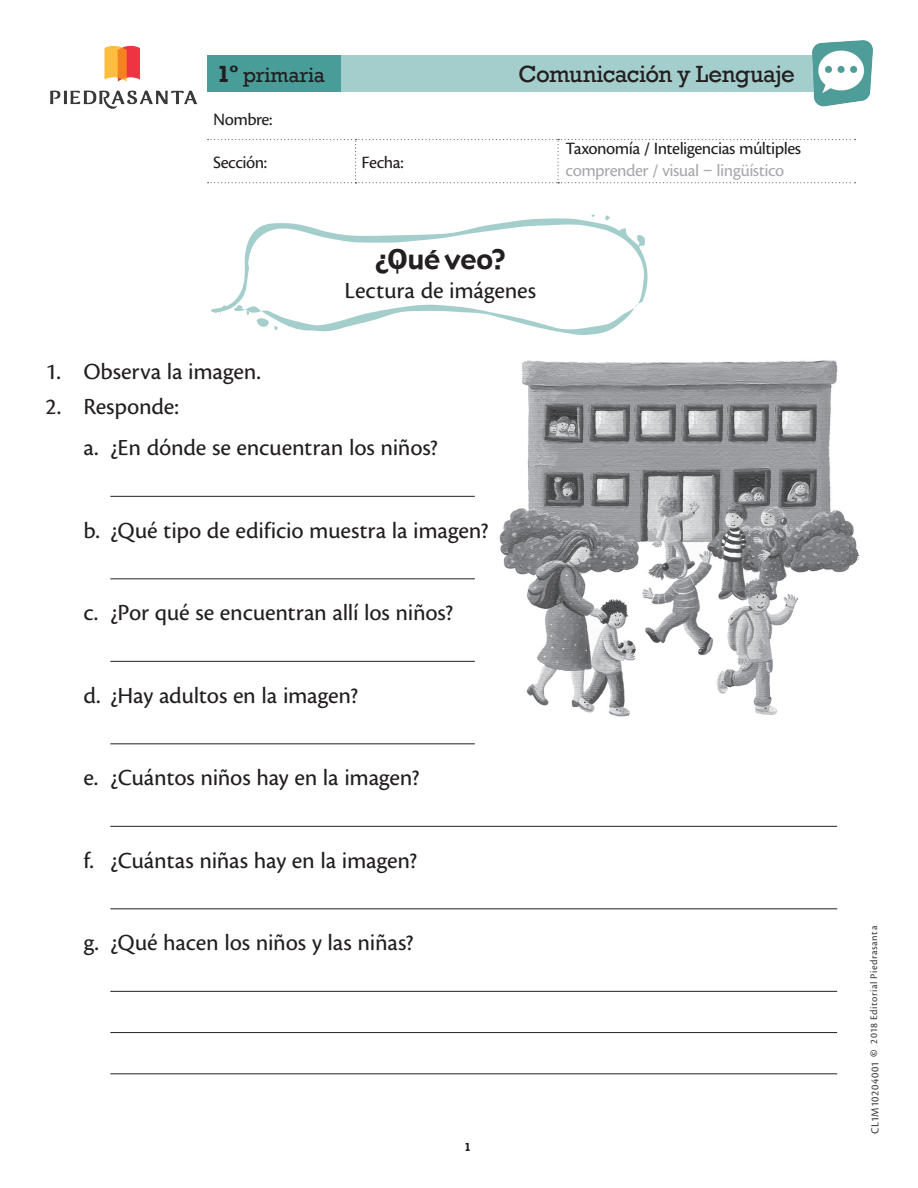
<style>
.page{position:relative;width:918px;height:1188px;background:#fff}
.page>*{position:absolute;margin:0;border:0;box-sizing:border-box;transform-origin:0 0}
.Tit_1y2{font:27px "Gadget";color:#231f20}
.Comunicacion{font:24px "Cronos Pro Capt";letter-spacing:-.01em;color:#231f20}
.t1{font:24px "Rockwell";letter-spacing:-.02em;color:#231f20}
.Tit_1y2-2{font:24px "Cronos Pro Capt";letter-spacing:-.01em;color:#231f20}
.t2{font:700 24px "Rockwell";color:#231f20}
.t3{font:21px "Rockwell";letter-spacing:-.005em;color:#231f20}
.Nombre_alumno{font:18px "Cronos Pro Capt";letter-spacing:-.03em;color:#231f20}
.Nombre_alumno-2{font:18px "Cronos Pro Capt";letter-spacing:-.03em;color:#a8a9ad}
.No__pagina{font:700 12px "Rockwell";color:#231f20}
._2014_Editorial_Pie{font:11.25px "Cronos Pro Capt";letter-spacing:.04em;color:#3e3e3f}
.t4{font:10.5px "Cronos Pro Capt";letter-spacing:.04em;color:#3e3e3f}
.t5{font:700 10.5px "Cronos Pro";color:#3e3e3f}
</style>
<div class="page">
<svg style="left:207px;top:55px;width:601px;height:37px;background:#8fc3c0"></svg>
<svg style="left:208px;top:139px;width:648px;height:44px"></svg>
<img style="left:50px;top:45px;width:147px;height:64px">
<img style="left:808px;top:40px;width:65px;height:67px">
<img style="left:499px;top:360px;width:361px;height:357px">
<svg style="left:211px;top:214px;width:437px;height:121px"></svg>
<hr style="left:110px;top:496px;width:365px;height:1px;background:#231f20">
<hr style="left:110px;top:578px;width:365px;height:1px;background:#231f20">
<hr style="left:110px;top:661px;width:365px;height:1px;background:#231f20">
<hr style="left:110px;top:743px;width:365px;height:1px;background:#231f20">
<hr style="left:110px;top:826px;width:727px;height:1px;background:#231f20">
<hr style="left:110px;top:908px;width:727px;height:1px;background:#231f20">
<hr style="left:110px;top:991px;width:727px;height:1px;background:#231f20">
<hr style="left:110px;top:1032px;width:727px;height:1px;background:#231f20">
<hr style="left:110px;top:1073px;width:727px;height:1px;background:#231f20">
<p class="t2" style="left:217px;top:59px;width:23px">º1</p>
<p class="Nombre_alumno" style="left:213px;top:109px;width:61px">Nombre:</p>
<p class="t3" style="left:243px;top:63px;width:83px">primaria</p>
<p class="t1" style="left:519px;top:60px;width:278px">Comunicación y Lenguaje</p>
<p class="Nombre_alumno" style="left:213px;top:152px;width:56px">Sección:</p>
<p class="Nombre_alumno" style="left:362px;top:152px;width:44px">Fecha:</p>
<p class="Nombre_alumno" style="left:566px;top:139px;width:237px">Taxonomía / Inteligencias múltiples</p>
<p class="Nombre_alumno-2" style="left:566px;top:160px;width:220px">comprender / visual – lingüístico</p>
<p class="Tit_1y2" style="left:375px;top:242px;width:132px">¿Qué veo?</p>
<p class="Tit_1y2-2" style="left:345px;top:276px;width:193px">Lectura de imágenes</p>
<p class="Comunicacion" style="left:46px;top:357px;width:17px">1.</p>
<p class="Comunicacion" style="left:46px;top:393px;width:17px">2.</p>
<p class="Comunicacion" style="left:83px;top:357px;width:179px">Observa la imagen.</p>
<p class="Comunicacion" style="left:83px;top:393px;width:97px">Responde:</p>
<p class="Comunicacion" style="left:83px;top:434px;width:17px">.a</p>
<p class="Comunicacion" style="left:110px;top:434px;width:329px">¿En dónde se encuentran los niños?</p>
<p class="Comunicacion" style="left:83px;top:517px;width:407px">.b ¿Qué tipo de edificio muestra la imagen?</p>
<p class="Comunicacion" style="left:83px;top:599px;width:16px">.c</p>
<p class="Comunicacion" style="left:110px;top:599px;width:344px">¿Por qué se encuentran allí los niños?</p>
<p class="Comunicacion" style="left:83px;top:682px;width:276px">¿.d Hay adultos en la imagen?</p>
<p class="Comunicacion" style="left:83px;top:764px;width:16px">.e</p>
<p class="Comunicacion" style="left:110px;top:764px;width:311px">¿Cuántos niños hay en la imagen?</p>
<p class="Comunicacion" style="left:83px;top:847px;width:12px">.f</p>
<p class="Comunicacion" style="left:110px;top:847px;width:308px">¿Cuántas niñas hay en la imagen?</p>
<p class="Comunicacion" style="left:83px;top:929px;width:17px">.g</p>
<p class="Comunicacion" style="left:110px;top:929px;width:305px">¿Qué hacen los niños y las niñas?</p>
<p class="No__pagina" style="left:464px;top:1139px;width:8px">1</p>
<p class="t4" style="left:868px;top:1044px;width:119px;rotate:-90deg">2018 Editorial Piedrasanta</p>
<p class="t5" style="left:868px;top:1057px;width:9px;rotate:-90deg">©</p>
<p class="_2014_Editorial_Pie" style="left:869px;top:1134px;width:74px;rotate:-90deg">CL M1 10204001</p>
</div>
